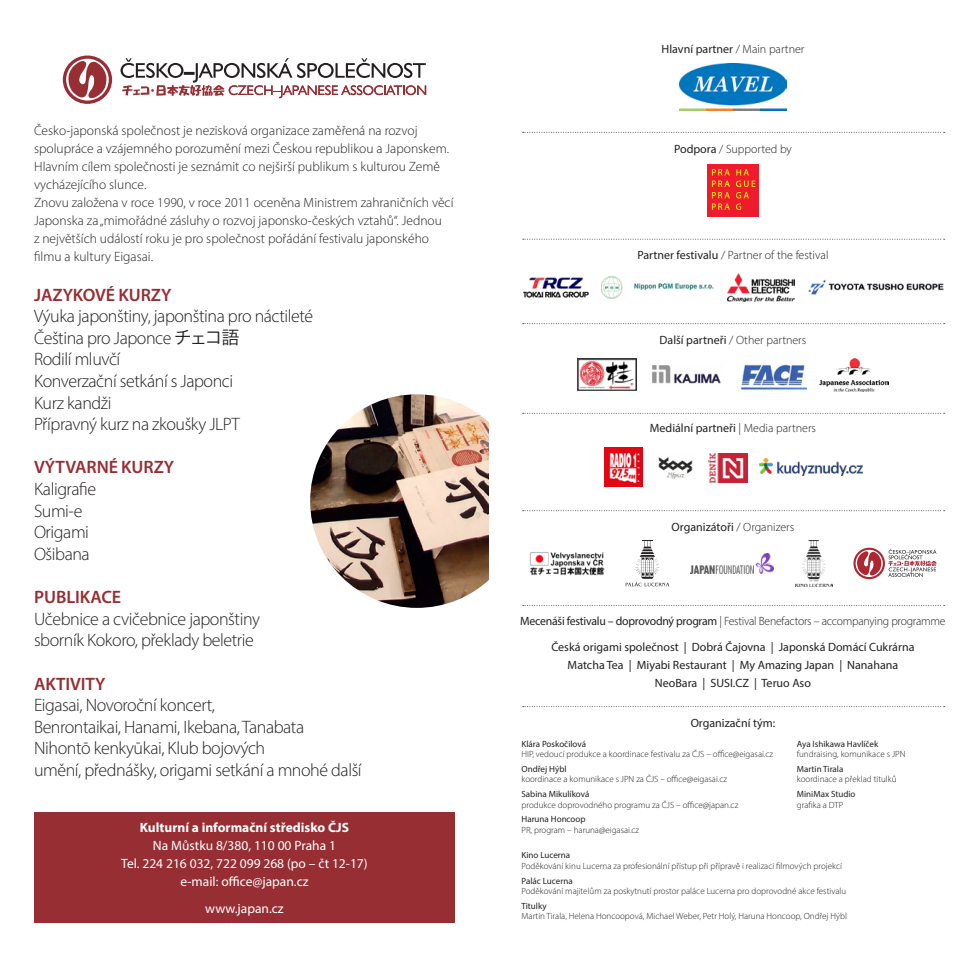
<style>
.page{position:relative;width:978px;height:957px;background:#fff}
.page>*{position:absolute;margin:0;border:0;box-sizing:border-box;transform-origin:0 0}
.t1{font:300 18px "Myriad Pro";letter-spacing:-.025em;color:#231f20}
.t2{font:600 18px "Myriad Pro";letter-spacing:-.005em;color:#962e33}
.t3{font:300 13.5px/18px "Myriad Pro";color:#231f20}
.t4{font:13.5px "Myriad Pro";color:#fff}
.t5{font:700 13.5px "Myriad Pro";color:#fff}
.t6{font:12px "Myriad Pro";color:#231f20}
.t7{font:300 12px "Myriad Pro";letter-spacing:-.015em;color:#231f20}
.t8{font:300 9px/10.5px "Myriad Pro";color:#231f20}
.t9{font:9px "Myriad Pro";color:#231f20}
.s1{font-family:"Hira Kaku Pro W3";font-weight:400}
.s2{font-weight:300}
.s3{font-weight:400}
</style>
<div class="page">
<div style="left:34px;top:812px;width:421px;height:111px;background:#962e33"></div>
<svg style="left:63px;top:55px;width:49px;height:49px"></svg>
<svg style="left:121px;top:58px;width:305px;height:40px"></svg>
<img style="left:310px;top:394px;width:179px;height:214px">
<svg style="left:523px;top:605px;width:422px;height:1px"></svg>
<svg style="left:523px;top:132px;width:422px;height:1px"></svg>
<div style="left:707px;top:164px;width:25px;height:52px;background:#ee1b2c"></div>
<div style="left:733px;top:164px;width:26px;height:52px;background:#ee1b2c"></div>
<svg style="left:712px;top:169px;width:18px;height:41px"></svg>
<svg style="left:736px;top:169px;width:19px;height:41px"></svg>
<svg style="left:523px;top:706px;width:422px;height:1px"></svg>
<img style="left:680px;top:64px;width:106px;height:47px">
<svg style="left:523px;top:239px;width:422px;height:1px"></svg>
<img style="left:601px;top:276px;width:113px;height:23px">
<img style="left:523px;top:277px;width:66px;height:21px">
<img style="left:727px;top:273px;width:68px;height:28px">
<img style="left:808px;top:279px;width:135px;height:16px">
<svg style="left:523px;top:323px;width:422px;height:1px"></svg>
<img style="left:820px;top:358px;width:69px;height:33px">
<img style="left:577px;top:359px;width:59px;height:32px">
<img style="left:652px;top:365px;width:69px;height:19px">
<img style="left:741px;top:364px;width:65px;height:26px">
<svg style="left:523px;top:413px;width:422px;height:1px"></svg>
<svg style="left:523px;top:510px;width:422px;height:1px"></svg>
<svg style="left:625px;top:540px;width:44px;height:46px"></svg>
<svg style="left:853px;top:548px;width:83px;height:31px"></svg>
<img style="left:691px;top:553px;width:83px;height:20px">
<img style="left:530px;top:552px;width:74px;height:23px">
<img style="left:795px;top:540px;width:37px;height:46px">
<img style="left:604px;top:447px;width:39px;height:39px">
<img style="left:658px;top:457px;width:35px;height:22px">
<img style="left:708px;top:453px;width:39px;height:29px">
<img style="left:760px;top:459px;width:102px;height:17px">
<p class="t3" style="left:34px;top:121px;width:417px">Česko-japonská společnost je nezisková organizace zaměřená na rozvoj spolupráce a vzájemného porozumění mezi Českou republikou a Japonskem.<br>Hlavním cílem společnosti je seznámit co nejširší publikum s kulturou Země vycházejícího slunce.</p>
<p class="t3" style="left:34px;top:193px;width:421px">Znovu založena v roce 1990, v roce 2011 oceněna Ministrem zahraničních věcí Japonska za „mimořádné zásluhy o rozvoj japonsko-českých vztahů“. Jednou<br>z největších událostí roku je pro společnost pořádání festivalu japonského filmu a kultury Eigasai.</p>
<p class="t2" style="left:34px;top:283px;width:139px">JAZYKOVÉ KURZY</p>
<p class="t1" style="left:34px;top:305px;width:281px">Výuka japonštiny, japonština pro náctileté</p>
<p class="t1" style="left:34px;top:327px;width:207px">Čeština pro Japonce <span class="s1">チェコ語</span></p>
<p class="t1" style="left:34px;top:348px;width:88px">Rodilí mluvčí</p>
<p class="t1" style="left:34px;top:370px;width:201px">Konverzační setkání s Japonci</p>
<p class="t1" style="left:34px;top:392px;width:79px">Kurz kandži</p>
<p class="t1" style="left:34px;top:413px;width:207px">Přípravný kurz na zkoušky JLPT</p>
<p class="t2" style="left:34px;top:456px;width:141px">VÝTVARNÉ KURZY</p>
<p class="t1" style="left:34px;top:478px;width:64px">Kaligrafie</p>
<p class="t1" style="left:34px;top:500px;width:50px">Sumi-e</p>
<p class="t1" style="left:34px;top:521px;width:57px">Origami</p>
<p class="t1" style="left:34px;top:543px;width:57px">Ošibana</p>
<p class="t2" style="left:34px;top:585px;width:88px">PUBLIKACE</p>
<p class="t1" style="left:34px;top:608px;width:227px">Učebnice a cvičebnice japonštiny</p>
<p class="t1" style="left:34px;top:629px;width:221px">sborník Kokoro, překlady beletrie</p>
<p class="t2" style="left:34px;top:672px;width:73px">AKTIVITY</p>
<p class="t1" style="left:34px;top:694px;width:183px">Eigasai, Novoroční koncert,</p>
<p class="t1" style="left:34px;top:716px;width:272px">Benrontaikai, Hanami, Ikebana, Tanabata</p>
<p class="t1" style="left:34px;top:737px;width:233px">Nihontō kenkyūkai, Klub bojových</p>
<p class="t1" style="left:34px;top:759px;width:329px">umění, přednášky, origami setkání a mnohé další</p>
<p class="t5" style="left:140px;top:819px;width:211px">Kulturní a informační středisko ČJS</p>
<p class="t4" style="left:153px;top:837px;width:185px">Na Můstku 8/380, 110 00 Praha 1</p>
<p class="t4" style="left:121px;top:855px;width:248px">Tel. 224 216 032, 722 099 268 (po – čt 12-17)</p>
<p class="t4" style="left:180px;top:873px;width:130px">e-mail: office@japan.cz</p>
<p class="t4" style="left:205px;top:900px;width:80px">www.japan.cz</p>
<p class="t6" style="left:661px;top:41px;width:144px">Hlavní partner <span class="s2">/ Main partner</span></p>
<p class="t7" style="left:674px;top:141px;width:119px"><span class="s3">Podpora</span> / Supported by</p>
<p class="t7" style="left:637px;top:248px;width:193px"><span class="s3">Partner festivalu</span> / Partner of the festival</p>
<p class="t7" style="left:660px;top:332px;width:148px"><span class="s3">Další partneři</span> / Other partners</p>
<p class="t6" style="left:650px;top:421px;width:168px">Mediální partneři <span class="s2">| Media partners</span></p>
<p class="t6" style="left:672px;top:519px;width:124px">Organizátoři <span class="s2">/ Organizers</span></p>
<p class="t7" style="left:520px;top:613px;width:427px"><span class="s3">Mecenáši festivalu – doprovodný program</span> | Festival Benefactors – accompanying programme</p>
<p class="t6" style="left:551px;top:640px;width:365px">Česká origami společnost | Dobrá Čajovna | Japonská Domácí Cukrárna</p>
<p class="t6" style="left:568px;top:658px;width:332px">Matcha Tea | Miyabi Restaurant | My Amazing Japan | Nanahana</p>
<p class="t6" style="left:655px;top:676px;width:157px">NeoBara | SUSI.CZ | Teruo Aso</p>
<p class="t6" style="left:691px;top:715px;width:86px">Organizační tým:</p>
<p class="t8" style="left:521px;top:738px;width:253px"><span class="s3">Klára Poskočilová<br></span>HIP, vedoucí produkce a koordinace festivalu za ČJS – office@eigasai.cz</p>
<p class="t8" style="left:521px;top:763px;width:207px"><span class="s3">Ondřej Hýbl<br></span>koordinace a komunikace s JPN za ČJS – office@eigasai.cz</p>
<p class="t8" style="left:521px;top:788px;width:218px"><span class="s3">Sabina Mikulíková<br></span>produkce doprovodného programu za ČJS – office@japan.cz</p>
<p class="t8" style="left:521px;top:814px;width:119px"><span class="s3">Haruna Honcoop<br></span>PR, program – haruna@eigasai.cz</p>
<p class="t9" style="left:797px;top:738px;width:83px">Aya Ishikawa Havlíček</p>
<p class="t8" style="left:797px;top:748px;width:110px">fundraising, komunikace s JPN</p>
<p class="t9" style="left:797px;top:763px;width:48px">Martin Tirala</p>
<p class="t8" style="left:797px;top:774px;width:101px">koordinace a překlad titulků</p>
<p class="t9" style="left:797px;top:788px;width:60px">MiniMax Studio</p>
<p class="t8" style="left:797px;top:799px;width:48px">grafika a DTP</p>
<p class="t8" style="left:521px;top:850px;width:322px"><span class="s3">Kino Lucerna<br></span>Poděkování kinu Lucerna za profesionální přístup při přípravě i realizaci filmových projekcí</p>
<p class="t8" style="left:521px;top:875px;width:326px"><span class="s3">Palác Lucerna<br></span>Poděkování majitelům za poskytnutí prostor paláce Lucerna pro doprovodné akce festivalu</p>
<p class="t8" style="left:521px;top:900px;width:327px"><span class="s3">Titulky<br></span>Martin Tirala, Helena Honcoopová, Michael Weber, Petr Holý, Haruna Honcoop, Ondřej Hýbl</p>
</div>
